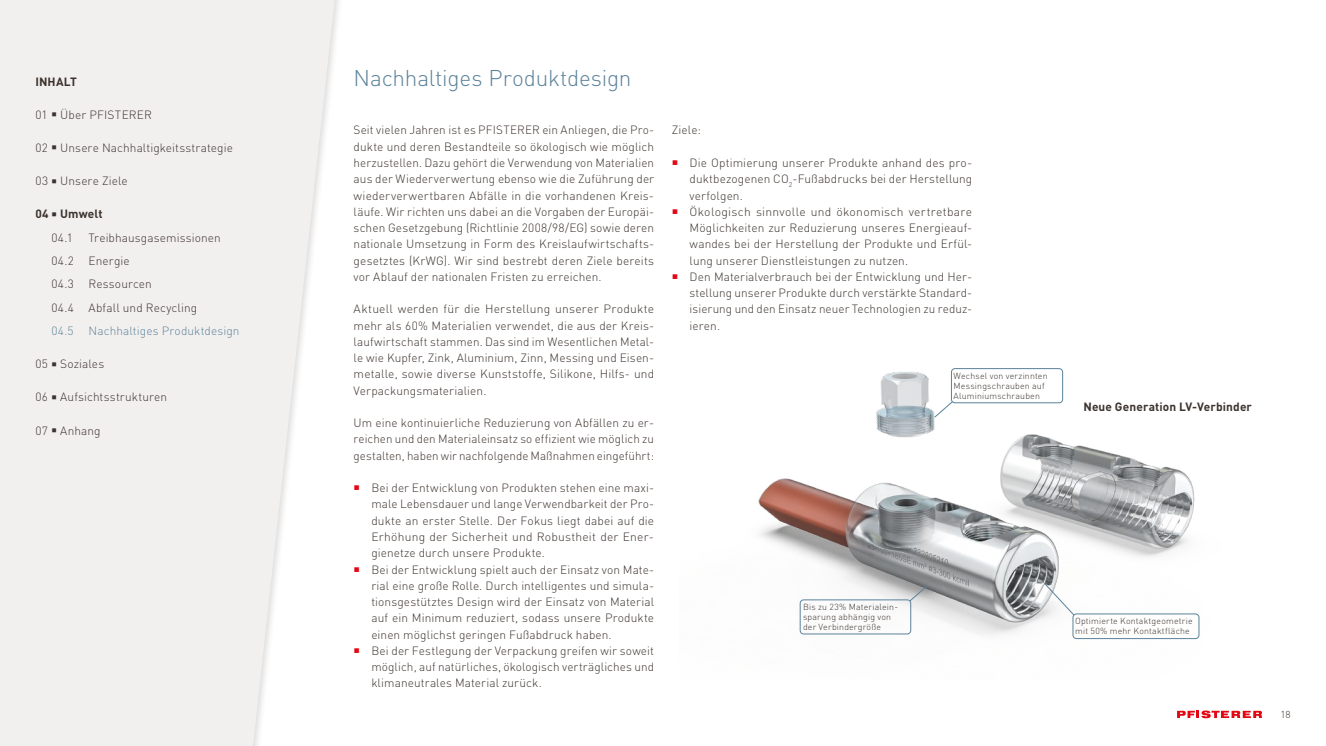
<style>
.page{position:relative;width:1326px;height:746px;background:#fff}
.page>*{position:absolute;margin:0;border:0;box-sizing:border-box;transform-origin:0 0}
.t1{font:300 22.5px "DIN Pro";letter-spacing:-.01em;color:#5b8299}
.t2{font:300 11.88px/16.2px "DIN Pro";letter-spacing:.01em;color:#3c322d}
.t3{font:700 11.88px/23.4px "DIN Pro";letter-spacing:.01em;color:#3c322d}
.t4{font:300 11.88px "DIN Pro";letter-spacing:.005em;color:#5b8299}
.t5{font:300 10px "DIN Pro";color:#3c322d}
.t6{font:300 8.75px/10px "DIN Pro";letter-spacing:.02em;color:#3c322d}
.s1{font-weight:300}
</style>
<div class="page">
<img style="left:758px;top:368px;width:442px;height:272px">
<svg style="left:0;top:0;width:336px;height:746px;fill:#f2f0ef"></svg>
<div style="left:951px;top:368px;width:111px;height:35px;border:1px solid #5b8299;border-radius:4px"></div>
<svg style="left:934px;top:401px;width:18px;height:16px"></svg>
<div style="left:1072px;top:613px;width:126px;height:25px;border:1px solid #5b8299;border-radius:4px"></div>
<svg style="left:1043px;top:582px;width:31px;height:33px"></svg>
<div style="left:800px;top:599px;width:110px;height:35px;border:1px solid #5b8299;border-radius:4px"></div>
<svg style="left:909px;top:585px;width:18px;height:16px"></svg>
<svg style="left:1177px;top:710px;width:84px;height:8px"></svg>
<p class="t3" style="left:35px;top:68px;width:43px">INHALT</p>
<p class="t2" style="left:35px;top:105px;width:118px">01 ○ Über PFISTERER</p>
<p class="t2" style="left:35px;top:138px;width:199px">02 ○ Unsere Nachhaltigkeitsstrategie</p>
<p class="t2" style="left:35px;top:172px;width:94px">03 ○ Unsere Ziele</p>
<p class="t3" style="left:51px;top:201px;width:53px;text-indent:-16px">04 ○ Umwelt<br><span class="s1">04.1</span></p>
<p class="t2" style="left:51px;top:224px;width:171px;line-height:23.4px;text-indent:37px">Treibhausgasemissionen<br>04.2 Energie<br>04.3 Ressourcen<br>04.4 Abfall und Recycling</p>
<p class="t4" style="left:51px;top:321px;width:24px">04.5</p>
<p class="t4" style="left:89px;top:321px;width:152px">Nachhaltiges Produktdesign</p>
<p class="t2" style="left:35px;top:355px;width:70px">05 ○ Soziales</p>
<p class="t2" style="left:35px;top:388px;width:133px">06 ○ Aufsichtsstrukturen</p>
<p class="t2" style="left:35px;top:421px;width:67px">07 ○ Anhang</p>
<h1 class="t1" style="left:353px;top:60px;width:279px">Nachhaltiges Produktdesign</h1>
<p class="t2" style="left:353px;top:121px;width:302px;text-align:justify">Seit vielen Jahren ist es PFISTERER ein Anliegen, die Pro&shy;dukte und deren Bestandteile so ökologisch wie möglich herzustellen. Dazu gehört die Verwendung von Materialien aus der Wiederverwertung ebenso wie die Zuführung der wiederverwertbaren Abfälle in die vorhandenen Kreis&shy;läufe. Wir richten uns dabei an die Vorgaben der Europäi&shy;schen Gesetzgebung (Richtlinie 2008/98/EG) sowie deren nationale Umsetzung in Form des Kreislaufwirtschafts&shy;gesetztes (KrWG). Wir sind bestrebt deren Ziele bereits vor Ablauf der nationalen Fristen zu erreichen.</p>
<p class="t2" style="left:353px;top:300px;width:302px;text-align:justify">Aktuell werden für die Herstellung unserer Produkte mehr als 60% Materialien verwendet, die aus der Kreis&shy;laufwirtschaft stammen. Das sind im Wesentlichen Metal&shy;le wie Kupfer, Zink, Aluminium, Zinn, Messing und Eisen&shy;metalle, sowie diverse Kunststoffe, Silikone, Hilfs- und Verpackungsmaterialien.</p>
<p class="t2" style="left:353px;top:413px;width:302px;text-align:justify">Um eine kontinuierliche Reduzierung von Abfällen zu er&shy;reichen und den Materialeinsatz so effizient wie möglich zu gestalten, haben wir nachfolgende Maßnahmen eingeführt:</p>
<p class="t2" style="left:371px;top:478px;width:284px">Bei der Entwicklung von Produkten stehen eine maxi&shy;male Lebensdauer und lange Verwendbarkeit der Pro&shy;dukte an erster Stelle. Der Fokus liegt dabei auf die Erhöhung der Sicherheit und Robustheit der Ener&shy;gienetze durch unsere Produkte.<br>Bei der Entwicklung spielt auch der Einsatz von Mate&shy;rial eine große Rolle. Durch intelligentes und simula&shy;tionsgestütztes Design wird der Einsatz von Material auf ein Minimum reduziert, sodass unsere Produkte einen möglichst geringen Fußabdruck haben.<br>Bei der Festlegung der Verpackung greifen wir soweit möglich, auf natürliches, ökologisch verträgliches und klimaneutrales Material zurück.</p>
<p class="t2" style="left:671px;top:121px;width:31px">Ziele:</p>
<p class="t2" style="left:689px;top:153px;width:284px">Die Optimierung unserer Produkte anhand des pro&shy;duktbezogenen CO<sub>2</sub>-Fußabdrucks bei der Herstellung verfolgen.<br>Ökologisch sinnvolle und ökonomisch vertretbare Möglichkeiten zur Reduzierung unseres Energieauf&shy;wandes bei der Herstellung der Produkte und Erfül&shy;lung unserer Dienstleistungen zu nutzen.<br>Den Materialverbrauch bei der Entwicklung und Her&shy;stellung unserer Produkte durch verstärkte Standard&shy;isierung und den Einsatz neuer Technologien zu reduz&shy;ieren.</p>
<p class="t6" style="left:953px;top:370px;width:95px">Wechsel von verzinnten<br>Messingschrauben auf<br>Aluminiumschrauben</p>
<p class="t6" style="left:803px;top:601px;width:97px">Bis zu 23% Materialein&shy;sparung abhängig von der Verbindergröße</p>
<p class="t3" style="left:1083px;top:393px;width:170px">Neue Generation LV-Verbinder</p>
<p class="t6" style="left:1075px;top:615px;width:119px">Optimierte Kontaktgeometrie mit 50% mehr Kontaktfläche</p>
<p class="t5" style="left:1280px;top:706px;width:12px">18</p>
</div>
